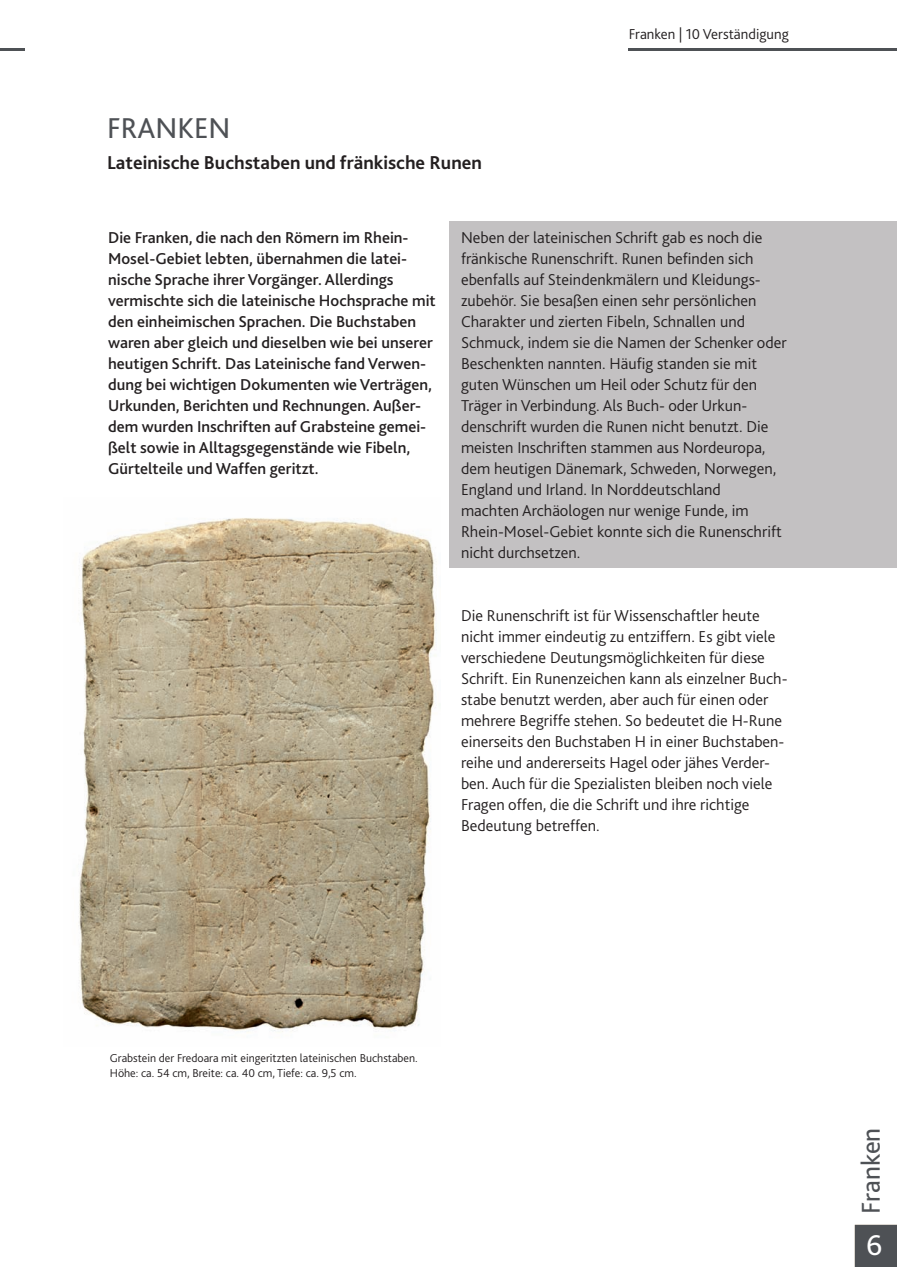
<style>
.page{position:relative;width:897px;height:1267px;background:#fff}
.page>*{position:absolute;margin:0;border:0;box-sizing:border-box;transform-origin:0 0}
.t1{font:30px "Bliss 2";color:#4e5155}
.t2{font:30px "Bliss 2";color:#fff}
.t3{font:27px "Bliss 2";color:#4e5155}
.t4{font:700 19.5px "Bliss 2";color:#231f20}
.t5{font:300 16.5px/21px "Bliss 2";color:#231f20}
.t6{font:500 16.5px/21px "Bliss 2";color:#231f20}
.t7{font:300 15px "Bliss 2";color:#231f20}
.t8{font:300 12px/15px "Bliss 2";color:#231f20}
</style>
<div class="page">
<div style="left:449px;top:222px;width:447px;height:346px;background:#c3c1c2"></div>
<hr style="left:627px;top:48px;width:269px;height:3px;background:#4e5155">
<hr style="left:0;top:48px;width:24px;height:3px;background:#4e5155">
<img style="left:78px;top:518px;width:359px;height:515px">
<div style="left:854px;top:1224px;width:43px;height:43px;background:#4e5155"></div>
<h1 class="t1" style="left:107px;top:110px;width:125px">FRANKEN</h1>
<p class="t4" style="left:107px;top:150px;width:376px">Lateinische Buchstaben und fränkische Runen</p>
<p class="t7" style="left:628px;top:24px;width:161px">Franken | 10 Verständigung</p>
<p class="t6" style="left:108px;top:226px;width:329px">Die Franken, die nach den Römern im Rhein-Mosel-Gebiet lebten, übernahmen die latei&shy;nische Sprache ihrer Vorgänger. Allerdings vermischte sich die lateinische Hochsprache mit den einheimischen Sprachen. Die Buchstaben waren aber gleich und dieselben wie bei unserer heutigen Schrift. Das Lateinische fand Verwen&shy;dung bei wichtigen Dokumenten wie Verträgen, Urkunden, Berichten und Rechnungen. Außer&shy;dem wurden Inschriften auf Grabsteine gemei&shy;ßelt sowie in Alltagsgegenstände wie Fibeln, Gürtelteile und Waffen geritzt.</p>
<p class="t5" style="left:461px;top:226px;width:327px">Neben der lateinischen Schrift gab es noch die fränkische Runenschrift. Runen befinden sich ebenfalls auf Steindenkmälern und Kleidungs&shy;zubehör. Sie besaßen einen sehr persönlichen Charakter und zierten Fibeln, Schnallen und Schmuck, indem sie die Namen der Schenker oder Beschenkten nannten. Häufig standen sie mit guten Wünschen um Heil oder Schutz für den Träger in Verbindung. Als Buch- oder Urkun&shy;denschrift wurden die Runen nicht benutzt. Die meisten Inschriften stammen aus Nordeuropa, dem heutigen Dänemark, Schweden, Norwegen, England und Irland. In Norddeutschland<br>machten Archäologen nur wenige Funde, im Rhein-Mosel-Gebiet konnte sich die Runenschrift nicht durchsetzen.</p>
<p class="t5" style="left:461px;top:604px;width:328px">Die Runenschrift ist für Wissenschaftler heute nicht immer eindeutig zu entziffern. Es gibt viele verschiedene Deutungsmöglichkeiten für diese Schrift. Ein Runenzeichen kann als einzelner Buch&shy;stabe benutzt werden, aber auch für einen oder mehrere Begriffe stehen. So bedeutet die H-Rune einerseits den Buchstaben H in einer Buchstaben&shy;reihe und andererseits Hagel oder jähes Verder&shy;ben. Auch für die Spezialisten bleiben noch viele Fragen offen, die die Schrift und ihre richtige Bedeutung betreffen.</p>
<p class="t8" style="left:110px;top:1050px;width:309px">Grabstein der Fredoara mit eingeritzten lateinischen Buchstaben.<br>Höhe: ca. 54 cm, Breite: ca. 40 cm, Tiefe: ca. 9,5 cm.</p>
<h2 class="t3" style="left:854px;top:1213px;width:88px;rotate:-90deg">Franken</h2>
<h1 class="t2" style="left:866px;top:1226px;width:18px">61</h1>
</div>
